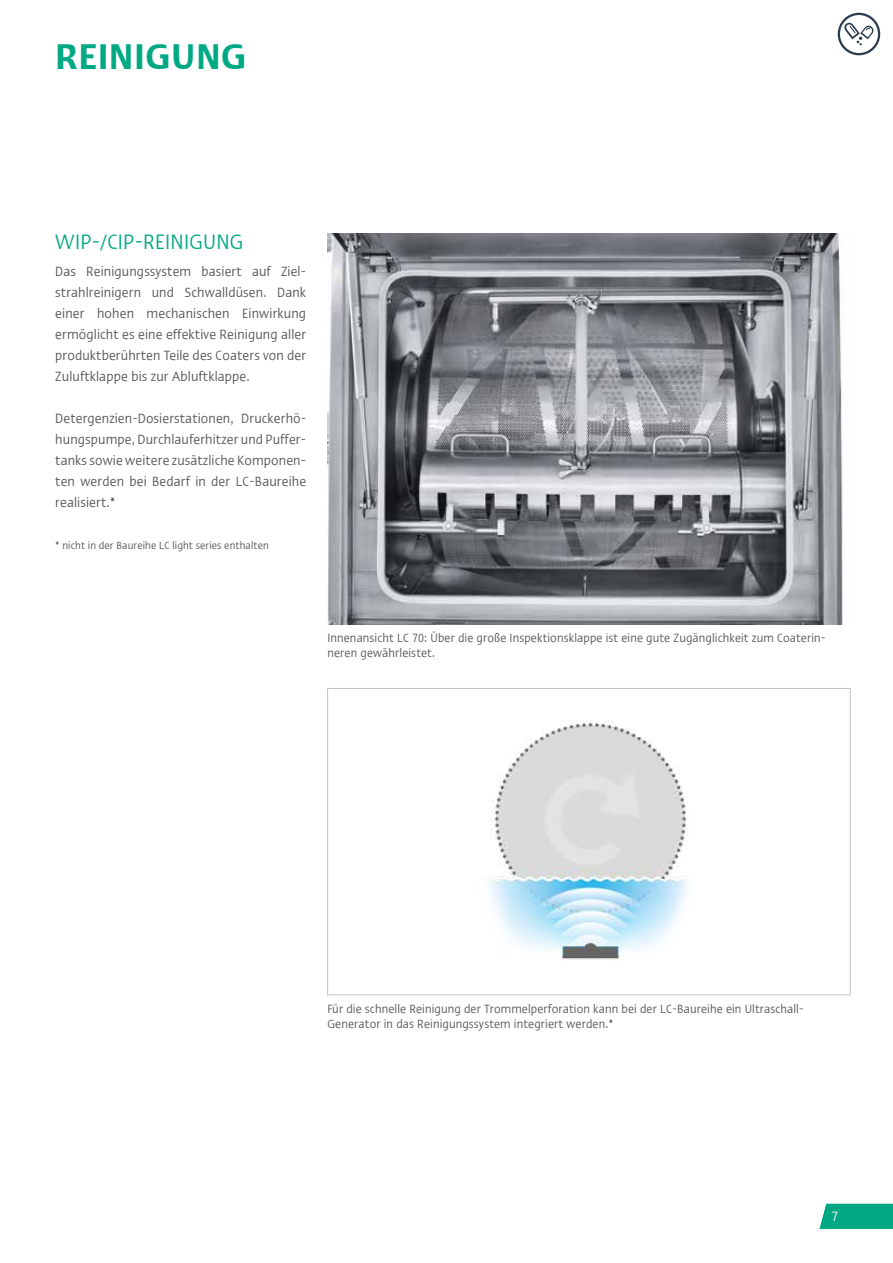
<style>
.page{position:relative;width:893px;height:1263px;background:#fff}
.page>*{position:absolute;margin:0;border:0;box-sizing:border-box;transform-origin:0 0}
.t1{font:600 condensed 36px "Ergo Com";letter-spacing:.01em;color:#00a984}
.t2{font:condensed 21px "Ergo Com";letter-spacing:.01em;color:#00a984}
.t3{font:condensed 13.5px/21px "Ergo Com";letter-spacing:.01em;color:#58585c;text-align:justify}
.t4{font:condensed 13.5px "Ergo Com";color:#fff}
.t5{font:condensed 12px/15px "Ergo Com";letter-spacing:.01em;color:#58585c}
.t6{font:condensed 10.5px "Ergo Com";letter-spacing:.01em;color:#58585c}
</style>
<div class="page">
<svg style="left:838px;top:13px;width:42px;height:42px"></svg>
<img style="left:327px;top:234px;width:516px;height:391px">
<img style="left:488px;top:721px;width:200px;height:239px">
<div style="left:327px;top:688px;width:523px;height:307px;border:1px solid #c6c3c5"></div>
<div style="left:820px;top:1204px;width:73px;height:25px;background:#00a984"></div>
<h1 class="t1" style="left:55px;top:30px;width:193px">REINIGUNG</h1>
<h2 class="t2" style="left:55px;top:227px;width:190px">WIP-/CIP-REINIGUNG</h2>
<p class="t3" style="left:55px;top:260px;width:252px">Das Reinigungssystem basiert auf Ziel&shy;strahlreinigern und Schwalldüsen. Dank einer hohen mechanischen Einwirkung ermöglicht es eine effektive Reinigung aller produktberührten Teile des Coaters von der Zuluftklappe bis zur Abluftklappe.</p>
<p class="t3" style="left:55px;top:407px;width:252px">Detergenzien-Dosierstationen, Druckerhö&shy;hungspumpe, Durchlauferhitzer und Puffer&shy;tanks sowie weitere zusätzliche Komponen&shy;ten werden bei Bedarf in der LC-Baureihe realisiert.*</p>
<p class="t6" style="left:55px;top:538px;width:215px">* nicht in der Baureihe LC light series enthalten</p>
<p class="t5" style="left:327px;top:630px;width:500px">Innenansicht LC 70: Über die große Inspektionsklappe ist eine gute Zugänglichkeit zum Coaterin&shy;neren gewährleistet.</p>
<p class="t5" style="left:327px;top:1000px;width:478px">Für die schnelle Reinigung der Trommelperforation kann bei der LC-Baureihe ein Ultraschall-<br>Generator in das Reinigungssystem integriert werden.*</p>
<p class="t4" style="left:831px;top:1207px;width:8px">7</p>
</div>
